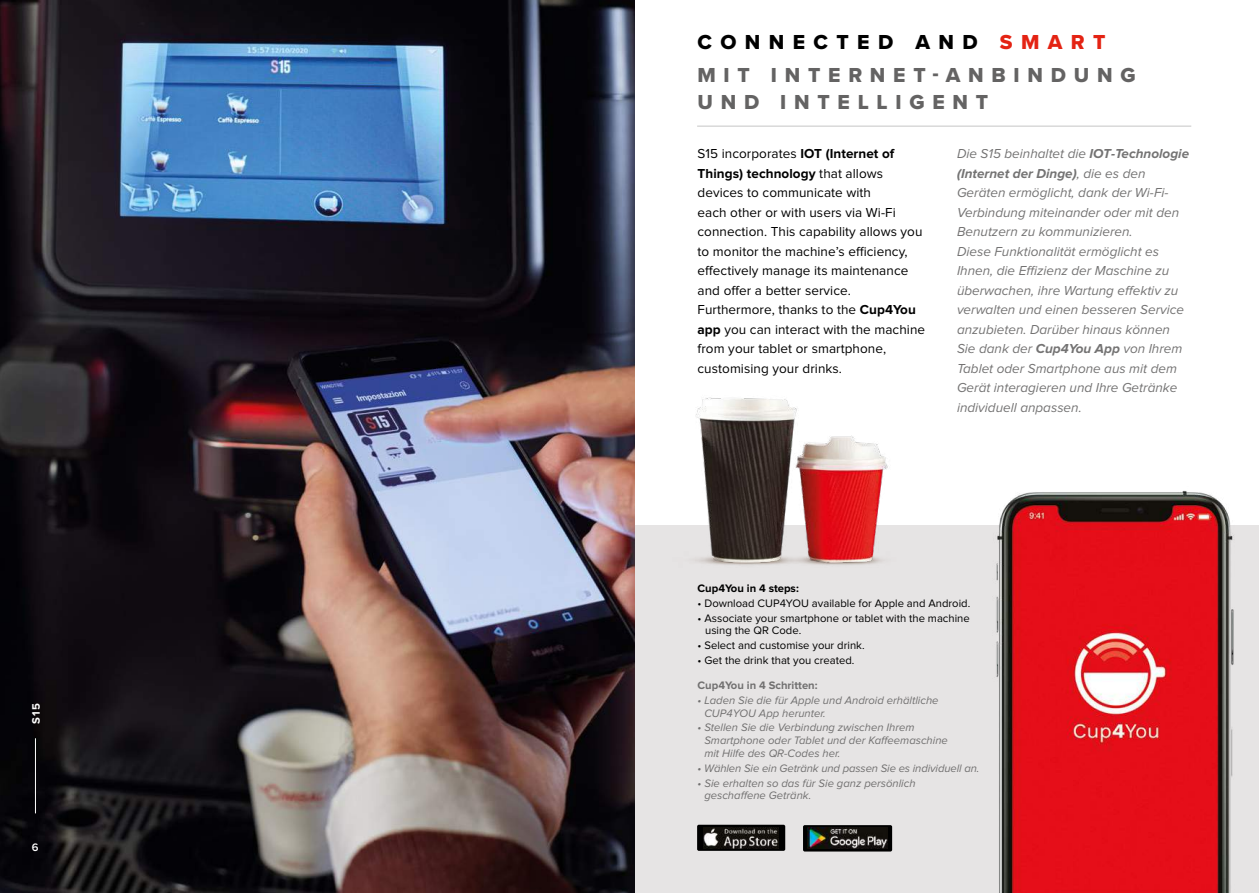
<style>
.page{position:relative;width:1259px;height:893px;background:#fff}
.page>*{position:absolute;margin:0;border:0;box-sizing:border-box;transform-origin:0 0}
.t1{font:21px/33px "Proxima Nova Extrabld";letter-spacing:.37em;color:#646363}
.t2{font:italic 13.5px/19.5px "Proxima Nova";color:#646363}
.t3{font:13.5px/19.5px "Proxima Nova";letter-spacing:.005em;color:#000}
.t4{font:italic 11.25px/12.8px "Proxima Nova";color:#646363}
.t5{font:11.25px/12.8px "Proxima Nova";color:#000}
.t6{font:700 11.25px "Proxima Nova";color:#646363}
.t7{font:700 11.25px "Proxima Nova";color:#000}
.t8{font:700 11.25px "Proxima Nova";color:#fff}
.t9{font:600 11.25px "Proxima Nova";color:#fff}
.s1{color:#000}
.s2{color:#e42313}
.s3{font-weight:700}
</style>
<div class="page">
<div style="left:628px;top:525px;width:631px;height:368px;background:#e6e4e4"></div>
<img style="left:996px;top:490px;width:238px;height:403px">
<img style="left:0;top:0;width:634px;height:893px">
<img style="left:620px;top:361px;width:268px;height:246px">
<svg style="left:697px;top:825px;width:88px;height:26px"></svg>
<img style="left:704px;top:827px;width:74px;height:21px">
<svg style="left:803px;top:825px;width:89px;height:26px"></svg>
<img style="left:808px;top:828px;width:79px;height:21px">
<hr style="left:35px;top:738px;width:1px;height:75px;background:#fff">
<hr style="left:697px;top:126px;width:494px;height:1px;background:#c6c6c6">
<p class="t8" style="left:30px;top:724px;width:22px;rotate:-90deg">S15</p>
<p class="t9" style="left:32px;top:841px;width:8px">6</p>
<h1 class="t1" style="left:697px;top:25px;width:440px"><span class="s1">CONNECTED AND</span> <span class="s2">SMART<br></span>MIT INTERNET-ANBINDUNG</h1>
<h1 class="t1" style="left:697px;top:85px;width:292px">UND INTELLIGENT</h1>
<p class="t3" style="left:697px;top:144px;width:229px">S15 incorporates <span class="s3">IOT (Internet of Things) technology</span> that allows devices to communicate with<br>each other or with users via Wi-Fi connection. This capability allows you to monitor the machine’s efficiency, effectively manage its maintenance and offer a better service.<br>Furthermore, thanks to the <span class="s3">Cup4You app</span> you can interact with the machine from your tablet or smartphone, customising your drinks.</p>
<p class="t2" style="left:957px;top:144px;width:234px">Die S15 beinhaltet die <span class="s3">IOT-Technologie (Internet der Dinge)</span>, die es den Geräten ermöglicht, dank der Wi-Fi-Verbindung miteinander oder mit den Benutzern zu kommunizieren.<br>Diese Funktionalität ermöglicht es Ihnen, die Effizienz der Maschine zu überwachen, ihre Wartung effektiv zu verwalten und einen besseren Service anzubieten. Darüber hinaus können Sie dank der <span class="s3">Cup4You App</span> von Ihrem Tablet oder Smartphone aus mit dem Gerät interagieren und Ihre Getränke individuell anpassen.</p>
<p class="t7" style="left:697px;top:582px;width:103px">Cup4You in 4 steps:</p>
<p class="t5" style="left:697px;top:597px;width:274px">• Download CUP4YOU available for Apple and Android.</p>
<p class="t5" style="left:705px;top:612px;width:266px;text-indent:-8px">• Associate your smartphone or tablet with the machine using the QR Code.</p>
<p class="t5" style="left:697px;top:639px;width:168px">• Select and customise your drink.</p>
<p class="t5" style="left:697px;top:654px;width:158px">• Get the drink that you created.</p>
<p class="t6" style="left:697px;top:679px;width:122px">Cup4You in 4 Schritten:</p>
<p class="t4" style="left:704px;top:694px;width:236px;text-indent:-7px">• Laden Sie die für Apple und Android erhältliche<br>CUP4YOU App herunter.</p>
<p class="t4" style="left:704px;top:721px;width:245px;text-indent:-7px">• Stellen Sie die Verbindung zwischen Ihrem<br>Smartphone oder Tablet und der Kaffeemaschine mit Hilfe des QR-Codes her.</p>
<p class="t4" style="left:697px;top:762px;width:283px">• Wählen Sie ein Getränk und passen Sie es individuell an.</p>
<p class="t4" style="left:704px;top:777px;width:213px;text-indent:-7px">• Sie erhalten so das für Sie ganz persönlich geschaffene Getränk.</p>
</div>
